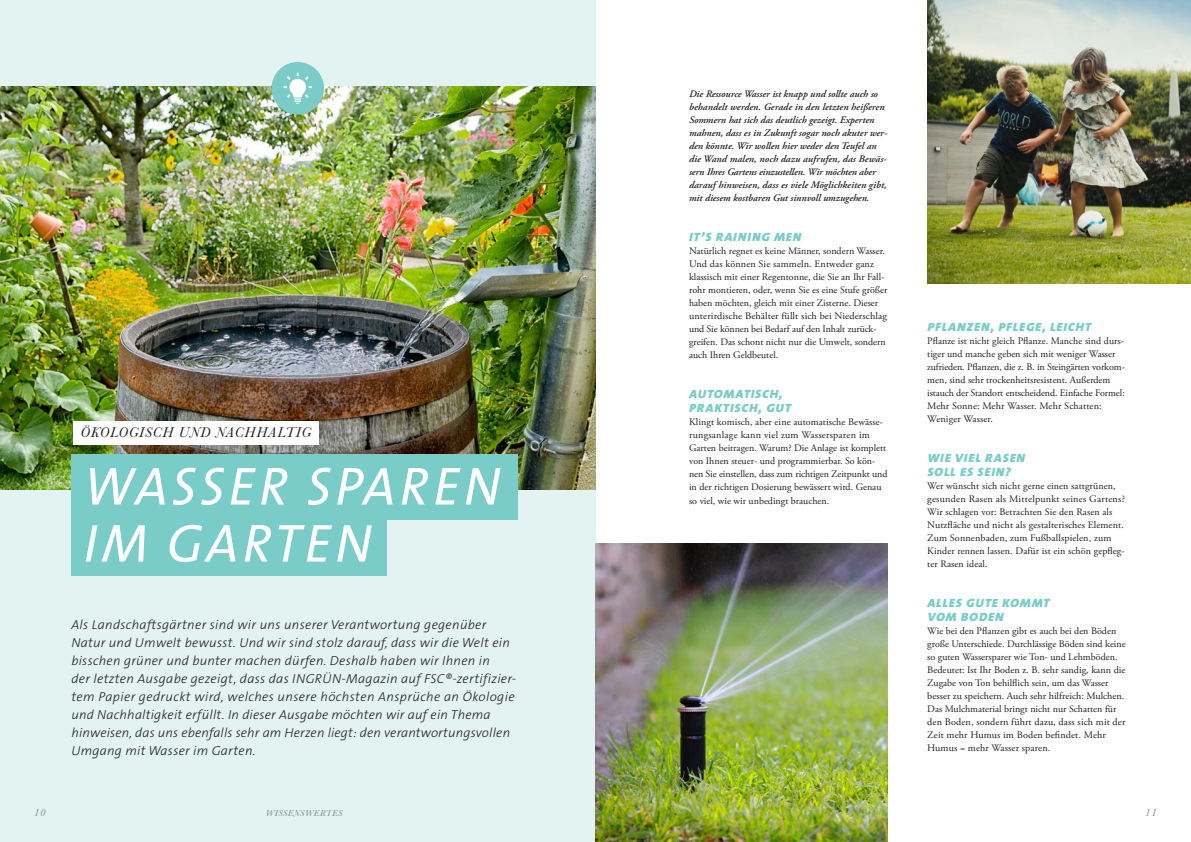
<style>
.page{position:relative;width:1191px;height:842px;background:#fff}
.page>*{position:absolute;margin:0;border:0;box-sizing:border-box;transform-origin:0 0}
._02_Introtext{font:italic 53.8px "The Sans B W5 Plain";letter-spacing:.075em;color:#fff}
._04b_Zwischenheadlin{font:italic 14.6px "Baskerville";letter-spacing:.06em;color:#231f20}
._02_Introtext-2{font:italic 300 13px/18px "The Sans B W3";letter-spacing:.02em;color:#231f20}
._04a_Zwischenheadlin{font:italic 900 12px "The Sans B W9";letter-spacing:.07em;color:#7accc8;scale:1.07 1}
.t1{font:italic 11px "Baskerville";color:#808285}
._03a_Fliesstext{font:10px/13px "Adobe Garamond Pro";color:#231f20}
._03a_Fliesstext-2{font:italic 600 10px/13px "Adobe Garamond Pro";color:#231f20}
.t2{font:italic 9px "Baskerville";letter-spacing:.06em;color:#808285}
</style>
<div class="page">
<div style="left:0;top:0;width:595px;height:842px;background:#e2f3f2"></div>
<img style="left:0;top:86px;width:595px;height:403px">
<img style="left:595px;top:543px;width:292px;height:299px">
<img style="left:927px;top:162px;width:264px;height:121px">
<div style="left:71px;top:454px;width:446px;height:65px;background:#7accc8"></div>
<div style="left:271px;top:62px;width:53px;height:53px;background:#7accc8;border-radius:50%"></div>
<svg style="left:284px;top:73px;width:28px;height:31px"></svg>
<div style="left:71px;top:510px;width:316px;height:66px;background:#7accc8"></div>
<div style="left:73px;top:421px;width:245px;height:24px;background:#fff"></div>
<img style="left:927px;top:0;width:264px;height:162px">
<p class="t1" style="left:34px;top:805px;width:13px">10</p>
<p class="_04b_Zwischenheadlin" style="left:80px;top:423px;width:232px">ÖKOLOGISCH UND NACHHALTIG</p>
<p class="_02_Introtext" style="left:84px;top:454px;width:418px">WASSER SPAREN</p>
<p class="_02_Introtext" style="left:84px;top:511px;width:290px">IM GARTEN</p>
<p class="_02_Introtext-2" style="left:71px;top:616px;width:446px">Als Landschaftsgärtner sind wir uns unserer Verantwortung gegenüber Natur und Umwelt bewusst. Und wir sind stolz darauf, dass wir die Welt ein bisschen grüner und bunter machen dürfen. Deshalb haben wir Ihnen in<br>der letzten Ausgabe gezeigt, dass das INGRÜN-Magazin auf FSC®-zertifizier&shy;tem Papier gedruckt wird, welches unsere höchsten Ansprüche an Ökologie und Nachhaltigkeit erfüllt. In dieser Ausgabe möchten wir auf ein Thema hinweisen, das uns ebenfalls sehr am Herzen liegt: den verantwortungsvollen Umgang mit Wasser im Garten.</p>
<p class="t2" style="left:266px;top:807px;width:78px">WISSENSWERTES</p>
<p class="_03a_Fliesstext-2" style="left:689px;top:88px;width:200px">Die Ressource Wasser ist knapp und sollte auch so behandelt werden. Gerade in den letzten heißeren Sommern hat sich das deutlich gezeigt. Experten mahnen, dass es in Zukunft sogar noch akuter wer&shy;den könnte. Wir wollen hier weder den Teufel an die Wand malen, noch dazu aufrufen, das Bewäs&shy;sern Ihres Gartens einzustellen. Wir möchten aber darauf hinweisen, dass es viele Möglichkeiten gibt, mit diesem kostbaren Gut sinnvoll umzugehen.</p>
<p class="_04a_Zwischenheadlin" style="left:689px;top:229px;width:106px">IT’S RAINING MEN</p>
<p class="_03a_Fliesstext" style="left:689px;top:245px;width:200px">Natürlich regnet es keine Männer, sondern Wasser.<br>Und das können Sie sammeln. Entweder ganz klassisch mit einer Regentonne, die Sie an Ihr Fall&shy;rohr montieren, oder, wenn Sie es eine Stufe größer haben möchten, gleich mit einer Zisterne. Dieser unterirdische Behälter füllt sich bei Niederschlag und Sie können bei Bedarf auf den Inhalt zurück&shy;greifen. Das schont nicht nur die Umwelt, sondern auch Ihren Geldbeutel.</p>
<p class="_04a_Zwischenheadlin" style="left:689px;top:386px;width:89px">AUTOMATISCH,</p>
<p class="_04a_Zwischenheadlin" style="left:689px;top:400px;width:97px">PRAKTISCH, GUT</p>
<p class="_03a_Fliesstext" style="left:689px;top:416px;width:200px">Klingt komisch, aber eine automatische Bewässe&shy;rungsanlage kann viel zum Wassersparen im Garten beitragen. Warum? Die Anlage ist komplett von Ihnen steuer- und programmierbar. So kön&shy;nen Sie einstellen, dass zum richtigen Zeitpunkt und in der richtigen Dosierung bewässert wird. Genau</p>
<p class="_03a_Fliesstext" style="left:689px;top:495px;width:142px">so viel, wie wir unbedingt brauchen.</p>
<p class="_04a_Zwischenheadlin" style="left:927px;top:319px;width:154px">PFLANZEN, PFLEGE, LEICHT</p>
<p class="_03a_Fliesstext" style="left:927px;top:335px;width:199px">Pflanze ist nicht gleich Pflanze. Manche sind durs&shy;tiger und manche geben sich mit weniger Wasser zufrieden. Pflanzen, die z. B. in Steingärten vorkom&shy;men, sind sehr trockenheitsresistent. Außerdem istauch der Standort entscheidend. Einfache Formel:<br>Mehr Sonne: Mehr Wasser. Mehr Schatten:<br>Weniger Wasser.</p>
<p class="_04a_Zwischenheadlin" style="left:927px;top:450px;width:93px">WIE VIEL RASEN</p>
<p class="_04a_Zwischenheadlin" style="left:927px;top:464px;width:80px">SOLL ES SEIN?</p>
<p class="_03a_Fliesstext" style="left:927px;top:480px;width:199px">Wer wünscht sich nicht gerne einen sattgrünen, gesunden Rasen als Mittelpunkt seines Gartens?<br>Wir schlagen vor: Betrachten Sie den Rasen als Nutzfläche und nicht als gestalterisches Element.<br>Zum Sonnenbaden, zum Fußballspielen, zum Kinder rennen lassen. Dafür ist ein schön gepfleg&shy;ter Rasen ideal.</p>
<p class="_04a_Zwischenheadlin" style="left:927px;top:595px;width:116px">ALLES GUTE KOMMT</p>
<p class="_04a_Zwischenheadlin" style="left:927px;top:609px;width:73px">VOM BODEN</p>
<p class="_03a_Fliesstext" style="left:927px;top:625px;width:200px">Wie bei den Pflanzen gibt es auch bei den Böden große Unterschiede. Durchlässige Böden sind keine so guten Wassersparer wie Ton- und Lehmböden.<br>Bedeutet: Ist Ihr Boden z. B. sehr sandig, kann die Zugabe von Ton behilflich sein, um das Wasser besser zu speichern. Auch sehr hilfreich: Mulchen.<br>Das Mulchmaterial bringt nicht nur Schatten für den Boden, sondern führt dazu, dass sich mit der Zeit mehr Humus im Boden befindet. Mehr Humus = mehr Wasser sparen.</p>
<p class="t1" style="left:1145px;top:805px;width:13px">11</p>
</div>
